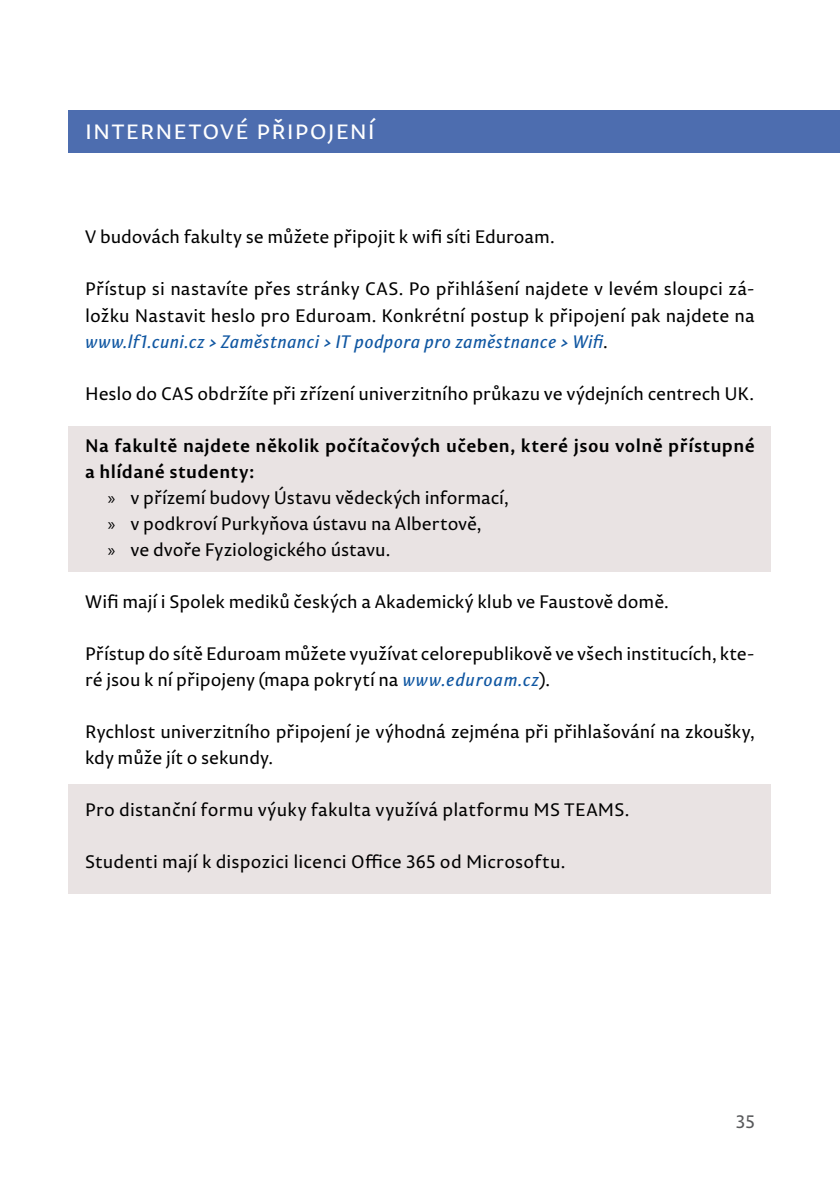
<style>
.page{position:relative;width:840px;height:1191px;background:#fff}
.page>*{position:absolute;margin:0;border:0;box-sizing:border-box;transform-origin:0 0}
.t1{font:24px "Permian Sans Typeface";letter-spacing:.04em;color:#fff}
.t2{font:18px/26px "Permian Sans Typeface";color:#000}
.t3{font:700 18px "Permian Sans Typeface";letter-spacing:.025em;color:#000}
.t4{font:18px "Permian Sans Typeface";color:#58595b}
.s1{font-style:italic;color:#1057a2}
.s2{font-family:"Myriad Pro"}
</style>
<div class="page">
<div style="left:68px;top:111px;width:771px;height:42px;background:#4d6daf"></div>
<div style="left:68px;top:784px;width:702px;height:109px;background:#e9e3e3"></div>
<div style="left:68px;top:426px;width:702px;height:145px;background:#e9e3e3"></div>
<h1 class="t1" style="left:85px;top:113px;width:291px">internetové připojení</h1>
<p class="t2" style="left:85px;top:224px;width:471px">V budovách fakulty se můžete připojit k wifi síti Eduroam.</p>
<p class="t2" style="left:85px;top:276px;width:670px;text-align:justify">Přístup si nastavíte přes stránky CAS. Po přihlášení najdete v levém sloupci zá&shy;ložku Nastavit heslo pro Eduroam. Konkrétní postup k připojení pak najdete na <span class="s1">www.lf1.cuni.cz &gt; Zaměstnanci &gt; IT podpora pro zaměstnance &gt; Wifi</span>.</p>
<p class="t2" style="left:85px;top:380px;width:670px">Heslo do CAS obdržíte při zřízení univerzitního průkazu ve výdejních centrech UK.</p>
<p class="t3" style="left:85px;top:430px;width:670px">Na fakultě najdete několik počítačových učeben, které jsou volně přístupné</p>
<p class="t3" style="left:85px;top:456px;width:171px">a hlídané studenty:</p>
<p class="t2" style="left:108px;top:484px;width:402px"><span class="s2">»</span> v přízemí budovy Ústavu vědeckých informací,</p>
<p class="t2" style="left:108px;top:510px;width:375px"><span class="s2">»</span> v podkroví Purkyňova ústavu na Albertově,</p>
<p class="t2" style="left:108px;top:536px;width:284px"><span class="s2">»</span> ve dvoře Fyziologického ústavu.</p>
<p class="t2" style="left:85px;top:588px;width:584px">Wifi mají i Spolek mediků českých a Akademický klub ve Faustově domě.</p>
<p class="t2" style="left:85px;top:640px;width:670px">Přístup do sítě Eduroam můžete využívat celorepublikově ve všech institucích, kte&shy;ré jsou k ní připojeny (mapa pokrytí na <span class="s1">www.eduroam.cz</span>).</p>
<p class="t2" style="left:85px;top:718px;width:670px">Rychlost univerzitního připojení je výhodná zejména při přihlašování na zkoušky, kdy může jít o sekundy.</p>
<p class="t2" style="left:85px;top:796px;width:545px">Pro distanční formu výuky fakulta využívá platformu MS TEAMS.</p>
<p class="t2" style="left:85px;top:848px;width:481px">Studenti mají k dispozici licenci Office 365 od Microsoftu.</p>
<p class="t4" style="left:735px;top:1107px;width:21px">35</p>
</div>
